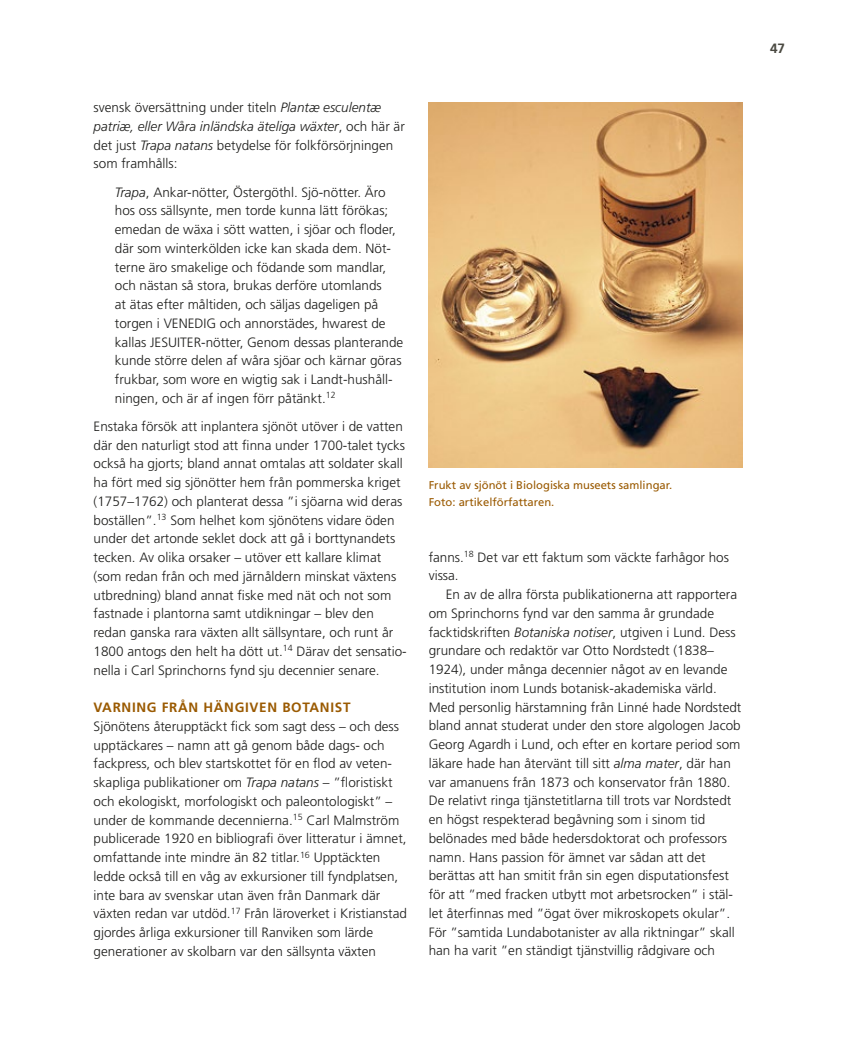
<style>
.page{position:relative;width:851px;height:1063px;background:#fff}
.page>*{position:absolute;margin:0;border:0;box-sizing:border-box;transform-origin:0 0}
.Brödtext_utan_indrag{font:300 13.5px/18.8px "Frutiger LT Std";color:#1d1d1b}
.Brödtext_med_indrag{font:300 13.5px/18.8px "Frutiger LT Std";color:#1d1d1b}
.Citattext{font:300 13.5px/18.8px "Frutiger LT Std";color:#1d1d1b}
.Brons_Underrubrik_1{font:700 13.5px "Frutiger LT Std";letter-spacing:.05em;color:#9a5a02}
.t1{font:700 13.5px "Frutiger LT Std";color:#4a4941}
.Brons_Bild-Fakta_u_i{font:11.25px/16.5px "Frutiger LT Std";color:#9a5a02}
.s1{font-style:italic}
</style>
<div class="page">
<img style="left:428px;top:102px;width:314px;height:366px">
<p class="Brödtext_med_indrag" style="left:94px;top:98px;width:313px">svensk översättning under titeln <span class="s1">Plantæ esculentæ patriæ, eller Wåra inländska äteliga wäxter</span>, och här är det just <span class="s1">Trapa natans</span> betydelse för folkförsörjningen som framhålls:</p>
<p class="Citattext" style="left:115px;top:183px;width:290px"><span class="s1">Trapa</span>, Ankar-nötter, Östergöthl. Sjö-nötter. Äro hos oss sällsynte, men torde kunna lätt förökas; emedan de wäxa i sött watten, i sjöar och floder, där som winterkölden icke kan skada dem. Nöt&shy;terne äro smakelige och födande som mandlar, och nästan så stora, brukas derföre utomlands<br>at ätas efter måltiden, och säljas dageligen på torgen i VENEDIG och annorstädes, hwarest de kallas JESUITER-nötter, Genom dessas planterande kunde större delen af wåra sjöar och kärnar göras frukbar, som wore en wigtig sak i Landt-hushåll&shy;ningen, och är af ingen förr påtänkt.<sup>12</sup></p>
<p class="Brödtext_utan_indrag" style="left:94px;top:417px;width:314px">Enstaka försök att inplantera sjönöt utöver i de vatten där den naturligt stod att finna under 1700-talet tycks också ha gjorts; bland annat omtalas att soldater skall ha fört med sig sjönötter hem från pommerska kriget (1757–1762) och planterat dessa ”i sjöarna wid deras boställen”.<sup>13</sup> Som helhet kom sjönötens vidare öden under det artonde seklet dock att gå i borttynandets tecken. Av olika orsaker – utöver ett kallare klimat (som redan från och med järnåldern minskat växtens utbredning) bland annat fiske med nät och not som fastnade i plantorna samt utdikningar – blev den redan ganska rara växten allt sällsyntare, och runt år 1800 antogs den helt ha dött ut.<sup>14</sup> Därav det sensatio&shy;nella i Carl Sprinchorns fynd sju decennier senare.</p>
<p class="Brons_Underrubrik_1" style="left:94px;top:700px;width:258px">VARNING FRÅN HÄNGIVEN BOTANIST</p>
<p class="Brödtext_utan_indrag" style="left:94px;top:717px;width:315px">Sjönötens återupptäckt fick som sagt dess – och dess upptäckares – namn att gå genom både dags- och fackpress, och blev startskottet för en flod av veten&shy;skapliga publikationer om <span class="s1">Trapa natans</span> – ”floristiskt och ekologiskt, morfologiskt och paleontologiskt” – under de kommande decennierna.<sup>15</sup> Carl Malmström publicerade 1920 en bibliografi över litteratur i ämnet, omfattande inte mindre än 82 titlar.<sup>16</sup> Upptäckten ledde också till en våg av exkursioner till fyndplatsen, inte bara av svenskar utan även från Danmark där växten redan var utdöd.<sup>17</sup> Från läroverket i Kristianstad gjordes årliga exkursioner till Ranviken som lärde generationer av skolbarn var den sällsynta växten</p>
<p class="Brons_Bild-Fakta_u_i" style="left:428px;top:477px;width:245px">Frukt av sjönöt i Biologiska museets samlingar.<br>Foto: artikelförfattaren.</p>
<p class="Brödtext_utan_indrag" style="left:428px;top:548px;width:302px">fanns.<sup>18</sup> Det var ett faktum som väckte farhågor hos vissa.</p>
<p class="Brödtext_med_indrag" style="left:428px;top:585px;width:314px;text-indent:17px">En av de allra första publikationerna att rapportera om Sprinchorns fynd var den samma år grundade facktidskriften <span class="s1">Botaniska notiser</span>, utgiven i Lund. Dess grundare och redaktör var Otto Nordstedt (1838– 1924), under många decennier något av en levande institution inom Lunds botanisk-akademiska värld.<br>Med personlig härstamning från Linné hade Nordstedt bland annat studerat under den store algologen Jacob Georg Agardh i Lund, och efter en kortare period som läkare hade han återvänt till sitt <span class="s1">alma mater</span>, där han var amanuens från 1873 och konservator från 1880.<br>De relativt ringa tjänstetitlarna till trots var Nordstedt en högst respekterad begåvning som i sinom tid belönades med både hedersdoktorat och professors namn. Hans passion för ämnet var sådan att det berättas att han smitit från sin egen disputationsfest för att ”med fracken utbytt mot arbetsrocken” i stäl&shy;let återfinnas med ”ögat över mikroskopets okular”.<br>För ”samtida Lundabotanister av alla riktningar” skall han ha varit ”en ständigt tjänstvillig rådgivare och</p>
<p class="t1" style="left:769px;top:40px;width:17px">47</p>
</div>
